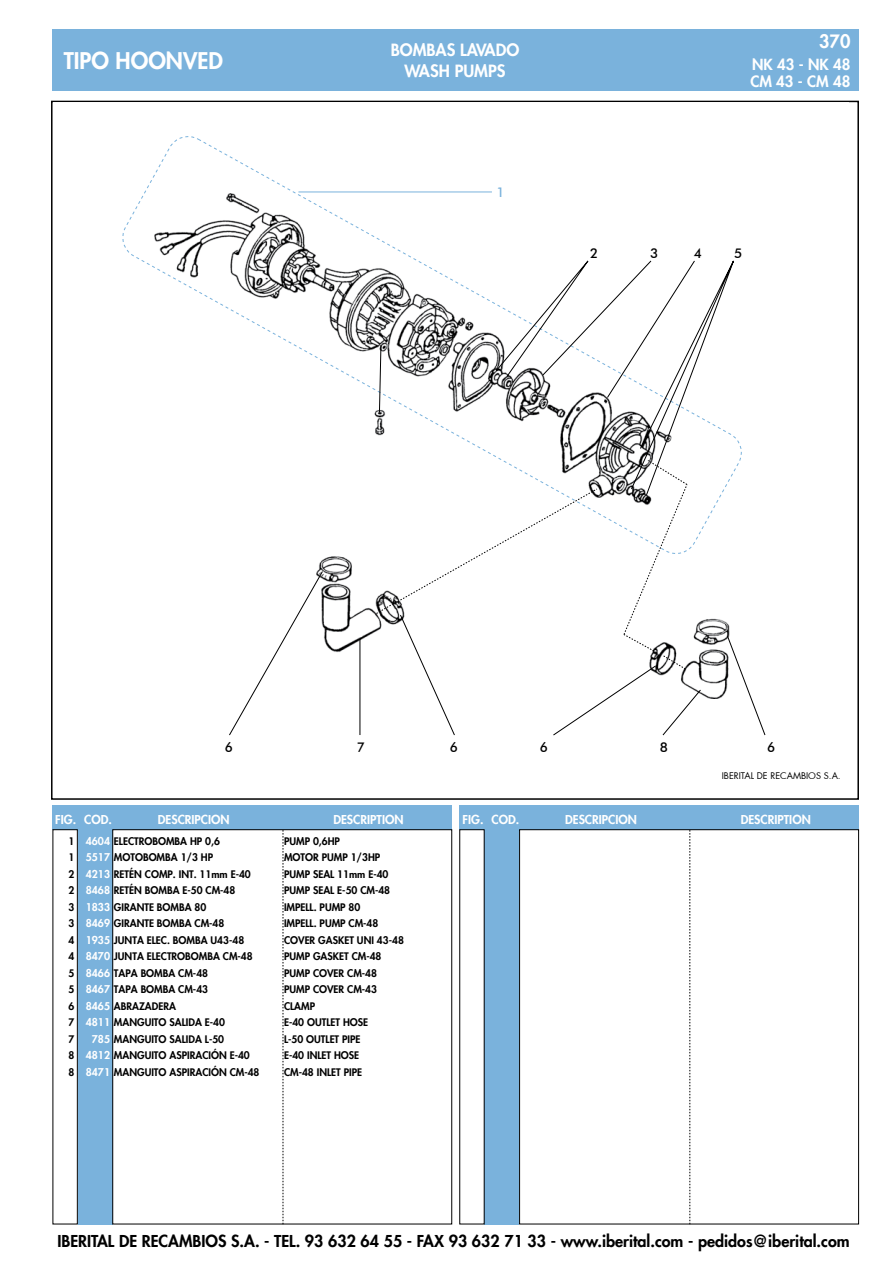
<style>
.page{position:relative;width:893px;height:1263px;background:#fff}
.page>*{position:absolute;margin:0;border:0;box-sizing:border-box;transform-origin:0 0}
.t1{font:800 22.5px "Futura LT";color:#fff}
.t2{font:800 18px "Futura LT";color:#fff}
.t3{font:800 16.5px/20.7px "Futura LT";color:#fff;text-align:center}
.t4{font:800 16.05px "Futura LT";color:#000}
.t5{font:800 15px/16.5px "Futura LT";color:#fff}
.t6{font:500 13.5px "Futura BT";color:#000}
.t7{font:500 13.5px "Futura BT";color:#7ab2dc}
.t8{font:800 12px "Futura LT";color:#fff}
.t9{font:800 10.2px "Futura LT";color:#000}
.t10{font:9px "Futura";color:#000}
.s1{font-size:10.5px;color:#fff}
</style>
<div class="page">
<div style="left:52px;top:29px;width:806px;height:61px;background:#7ab2dc"></div>
<div style="left:53px;top:805px;width:399px;height:24px;background:#7ab2dc"></div>
<div style="left:78px;top:825px;width:34px;height:399px;background:#7ab2dc"></div>
<div style="left:112px;top:829px;width:340px;height:395px;border:1px solid #000"></div>
<div style="left:53px;top:829px;width:25px;height:395px;border:1px solid #000"></div>
<svg style="left:283px;top:830px;width:1px;height:394px"></svg>
<div style="left:459px;top:805px;width:400px;height:24px;background:#7ab2dc"></div>
<div style="left:485px;top:825px;width:34px;height:399px;background:#7ab2dc"></div>
<div style="left:519px;top:829px;width:340px;height:395px;border:1px solid #000"></div>
<svg style="left:689px;top:830px;width:1px;height:394px"></svg>
<img style="left:318px;top:556px;width:412px;height:143px">
<svg style="left:122px;top:136px;width:620px;height:393px"></svg>
<svg style="left:379px;top:344px;width:3px;height:69px"></svg>
<hr style="left:298px;top:192px;width:194px;height:1px;background:#7ab2dc">
<svg style="left:229px;top:570px;width:94px;height:166px"></svg>
<hr style="left:360px;top:639px;width:1px;height:96px;background:#000">
<svg style="left:375px;top:459px;width:326px;height:277px"></svg>
<svg style="left:726px;top:635px;width:40px;height:101px"></svg>
<svg style="left:495px;top:260px;width:239px;height:236px"></svg>
<h1 class="t1" style="left:64px;top:46px;width:13px">tipo</h1>
<h1 class="t1" style="left:116px;top:46px;width:109px">HOONVED</h1>
<h3 class="t3" style="left:391px;top:39px;width:130px">BOMBAS LAVADO<br>WASH PUMPS</h3>
<h3 class="t7" style="left:496px;top:184px;width:10px">1</h3>
<h2 class="t2" style="left:819px;top:30px;width:33px">370</h2>
<h3 class="t5" style="left:750px;top:56px;width:102px">NK 43 - NK 48<br>CM 43 - CM 48</h3>
<h3 class="t6" style="left:590px;top:245px;width:10px">2</h3>
<h3 class="t6" style="left:650px;top:245px;width:10px">3</h3>
<h3 class="t6" style="left:694px;top:245px;width:10px">4</h3>
<h3 class="t6" style="left:734px;top:245px;width:10px">5</h3>
<h3 class="t6" style="left:225px;top:738px;width:10px">6</h3>
<h3 class="t6" style="left:357px;top:739px;width:10px">7</h3>
<h3 class="t6" style="left:450px;top:738px;width:10px">6</h3>
<h3 class="t6" style="left:540px;top:738px;width:10px">6</h3>
<h3 class="t6" style="left:660px;top:738px;width:10px">8</h3>
<h3 class="t6" style="left:767px;top:738px;width:10px">6</h3>
<p class="t10" style="left:722px;top:769px;width:120px">IBERITAL DE RECAMBIOS S.A.</p>
<p class="t8" style="left:55px;top:812px;width:58px">FIG. COD.</p>
<p class="t8" style="left:158px;top:812px;width:73px">DESCRIPCION</p>
<p class="t8" style="left:333px;top:812px;width:72px">DESCRIPTION</p>
<p class="t8" style="left:463px;top:812px;width:58px">FIG. COD.</p>
<p class="t8" style="left:565px;top:812px;width:73px">DESCRIPCION</p>
<p class="t8" style="left:741px;top:812px;width:72px">DESCRIPTION</p>
<p class="t9" style="left:69px;top:834px;width:153px">1 <span class="s1">4604</span> ELECTROBOMBA HP 0,6</p>
<p class="t9" style="left:284px;top:834px;width:57px">PUMP 0,6HP</p>
<p class="t9" style="left:69px;top:850px;width:146px">1 <span class="s1">5517</span> MOTOBOMBA 1/3 HP</p>
<p class="t9" style="left:284px;top:850px;width:98px">MOTOR PUMP 1/3HP</p>
<p class="t9" style="left:69px;top:867px;width:184px">2 <span class="s1">4213</span> RETÉN COMP. INT. 11mm E-40</p>
<p class="t9" style="left:284px;top:867px;width:106px">PUMP SEAL 11mm E-40</p>
<p class="t9" style="left:69px;top:883px;width:168px">2 <span class="s1">8468</span> RETÉN BOMBA E-50 CM-48</p>
<p class="t9" style="left:284px;top:883px;width:108px">PUMP SEAL E-50 CM-48</p>
<p class="t9" style="left:69px;top:900px;width:139px">3 <span class="s1">1833</span> GIRANTE BOMBA 80</p>
<p class="t9" style="left:284px;top:900px;width:78px">IMPELL. PUMP 80</p>
<p class="t9" style="left:69px;top:916px;width:157px">3 <span class="s1">8469</span> GIRANTE BOMBA CM-48</p>
<p class="t9" style="left:284px;top:916px;width:96px">IMPELL. PUMP CM-48</p>
<p class="t9" style="left:69px;top:933px;width:177px">4 <span class="s1">1935</span> JUNTA ELEC. BOMBA U43-48</p>
<p class="t9" style="left:284px;top:933px;width:121px">COVER GASKET UNI 43-48</p>
<p class="t9" style="left:69px;top:949px;width:186px">4 <span class="s1">8470</span> JUNTA ELECTROBOMBA CM-48</p>
<p class="t9" style="left:284px;top:949px;width:99px">PUMP GASKET CM-48</p>
<p class="t9" style="left:69px;top:966px;width:141px">5 <span class="s1">8466</span> TAPA BOMBA CM-48</p>
<p class="t9" style="left:284px;top:966px;width:95px">PUMP COVER CM-48</p>
<p class="t9" style="left:69px;top:982px;width:141px">5 <span class="s1">8467</span> TAPA BOMBA CM-43</p>
<p class="t9" style="left:284px;top:982px;width:95px">PUMP COVER CM-43</p>
<p class="t9" style="left:69px;top:999px;width:109px">6 <span class="s1">8465</span> ABRAZADERA</p>
<p class="t9" style="left:284px;top:999px;width:33px">CLAMP</p>
<p class="t9" style="left:69px;top:1015px;width:158px">7 <span class="s1">4811</span> MANGUITO SALIDA E-40</p>
<p class="t9" style="left:284px;top:1015px;width:86px">E-40 OUTLET HOSE</p>
<p class="t9" style="left:69px;top:1032px;width:7px">7</p>
<p class="t9" style="left:92px;top:1032px;width:134px"><span class="s1">785</span> MANGUITO SALIDA L-50</p>
<p class="t9" style="left:284px;top:1032px;width:78px">L-50 OUTLET PIPE</p>
<p class="t9" style="left:69px;top:1048px;width:183px">8 <span class="s1">4812</span> MANGUITO ASPIRACIÓN E-40</p>
<p class="t9" style="left:284px;top:1048px;width:77px">E-40 INLET HOSE</p>
<p class="t9" style="left:69px;top:1065px;width:193px">8 <span class="s1">8471</span> MANGUITO ASPIRACIÓN CM-48</p>
<p class="t9" style="left:284px;top:1065px;width:80px">CM-48 INLET PIPE</p>
<h3 class="t4" style="left:57px;top:1230px;width:794px">IBERITAL DE RECAMBIOS S.A. - TEL. 93 632 64 55 - FAX 93 632 71 33 - www.iberital.com - pedidos@iberital.com</h3>
</div>
